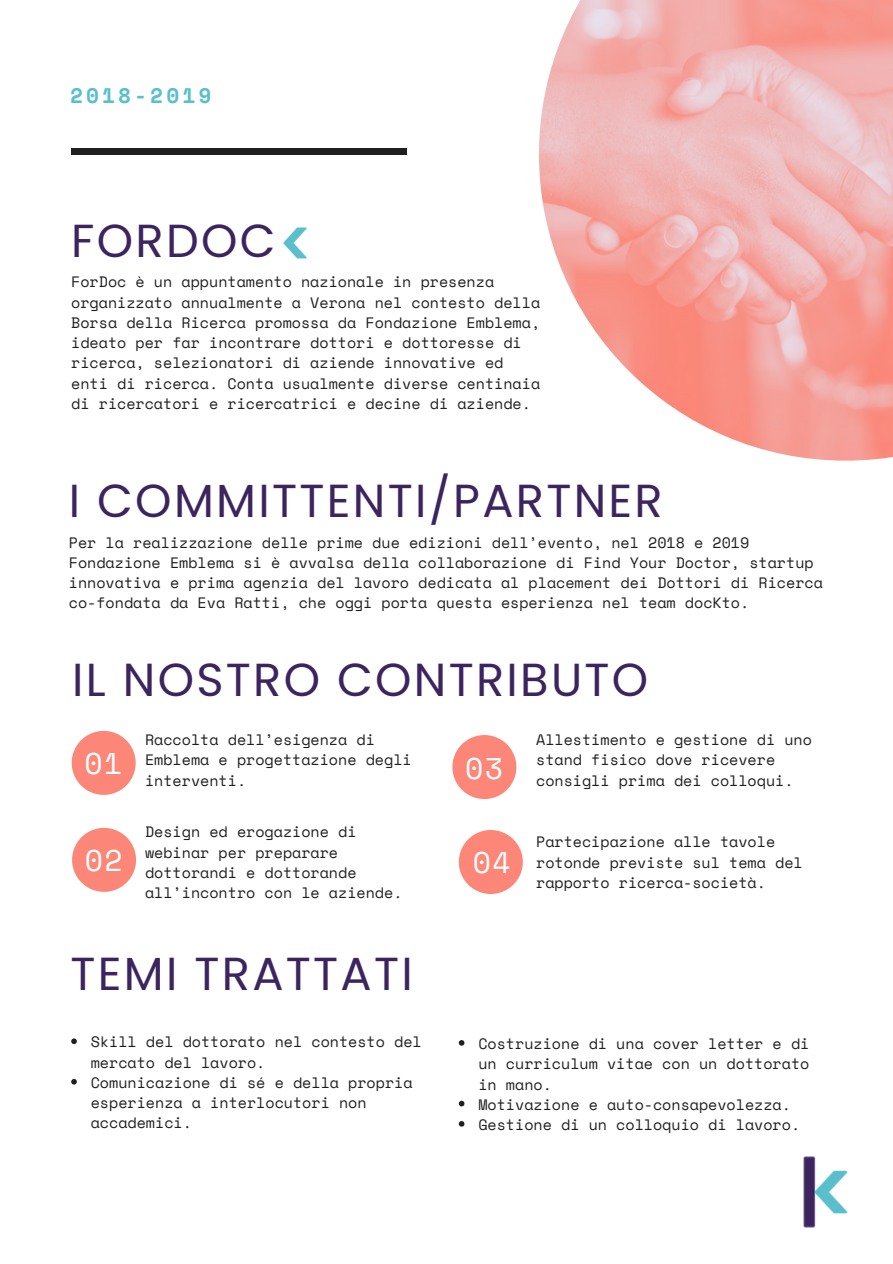
<style>
.page{position:relative;width:893px;height:1264px;background:#fff}
.page>*{position:absolute;margin:0;border:0;box-sizing:border-box;transform-origin:0 0}
.t1{font:46.35px "Poppins";letter-spacing:.05em;color:#3c245f}
.t2{font:29.7px "Space Mono";letter-spacing:.05em;color:#fff}
.t3{font:700 21px "Space Mono";letter-spacing:.15em;color:#5abfcd}
.t4{font:15px/20.2px "Space Mono";color:#1f1f1f}
</style>
<div class="page">
<img style="left:539px;top:0;width:353px;height:460px">
<div style="left:71px;top:148px;width:335px;height:6px;background:#1f1f1f"></div>
<svg style="left:72px;top:731px;width:64px;height:63px"></svg>
<svg style="left:459px;top:830px;width:63px;height:64px"></svg>
<img style="left:803px;top:1156px;width:45px;height:72px">
<svg style="left:452px;top:735px;width:64px;height:64px"></svg>
<svg style="left:72px;top:828px;width:64px;height:63px"></svg>
<img style="left:283px;top:227px;width:24px;height:32px">
<svg style="left:71px;top:1038px;width:6px;height:6px"></svg>
<svg style="left:71px;top:1079px;width:6px;height:5px"></svg>
<svg style="left:459px;top:1040px;width:5px;height:5px"></svg>
<svg style="left:459px;top:1100px;width:5px;height:6px"></svg>
<svg style="left:459px;top:1121px;width:5px;height:5px"></svg>
<p class="t3" style="left:70px;top:79px;width:142px">2018-2019</p>
<p class="t1" style="left:71px;top:208px;width:206px">FORDOC</p>
<p class="t4" style="left:71px;top:271px;width:470px">ForDoc è un appuntamento nazionale in presenza organizzato annualmente a Verona nel contesto della Borsa della Ricerca promossa da Fondazione Emblema, ideato per far incontrare dottori e dottoresse di ricerca, selezionatori di aziende innovative ed enti di ricerca. Conta usualmente diverse centinaia di ricercatori e ricercatrici e decine di aziende.</p>
<p class="t1" style="left:69px;top:468px;width:595px">I COMMITTENTI/PARTNER</p>
<p class="t4" style="left:69px;top:532px;width:755px">Per la realizzazione delle prime due edizioni dell’evento, nel 2018 e 2019<br>Fondazione Emblema si è avvalsa della collaborazione di Find Your Doctor, startup innovativa e prima agenzia del lavoro dedicata al placement dei Dottori di Ricerca co-fondata da Eva Ratti, che oggi porta questa esperienza nel team docKto.</p>
<p class="t1" style="left:72px;top:647px;width:577px">IL NOSTRO CONTRIBUTO</p>
<p class="t2" style="left:84px;top:741px;width:39px">01</p>
<p class="t2" style="left:85px;top:838px;width:39px">02</p>
<p class="t4" style="left:145px;top:729px;width:268px">Raccolta dell’esigenza di<br>Emblema e progettazione degli interventi.</p>
<p class="t2" style="left:465px;top:745px;width:39px">03</p>
<p class="t4" style="left:536px;top:729px;width:277px">Allestimento e gestione di uno stand fisico dove ricevere consigli prima dei colloqui.</p>
<p class="t4" style="left:145px;top:821px;width:259px">Design ed erogazione di webinar per preparare dottorandi e dottorande all’incontro con le aziende.</p>
<p class="t4" style="left:536px;top:831px;width:268px">Partecipazione alle tavole rotonde previste sul tema del rapporto ricerca-società.</p>
<p class="t2" style="left:472px;top:840px;width:39px">04</p>
<p class="t1" style="left:70px;top:941px;width:344px">TEMI TRATTATI</p>
<p class="t4" style="left:91px;top:1031px;width:332px">Skill del dottorato nel contesto del mercato del lavoro.</p>
<p class="t4" style="left:91px;top:1072px;width:323px">Comunicazione di sé e della propria esperienza a interlocutori non accademici.</p>
<p class="t4" style="left:478px;top:1033px;width:332px;text-align:justify">Costruzione di una cover letter e di un curriculum vitae con un dottorato in mano.</p>
<p class="t4" style="left:478px;top:1093px;width:314px">Motivazione e auto-consapevolezza.</p>
<p class="t4" style="left:478px;top:1114px;width:323px">Gestione di un colloquio di lavoro.</p>
</div>
